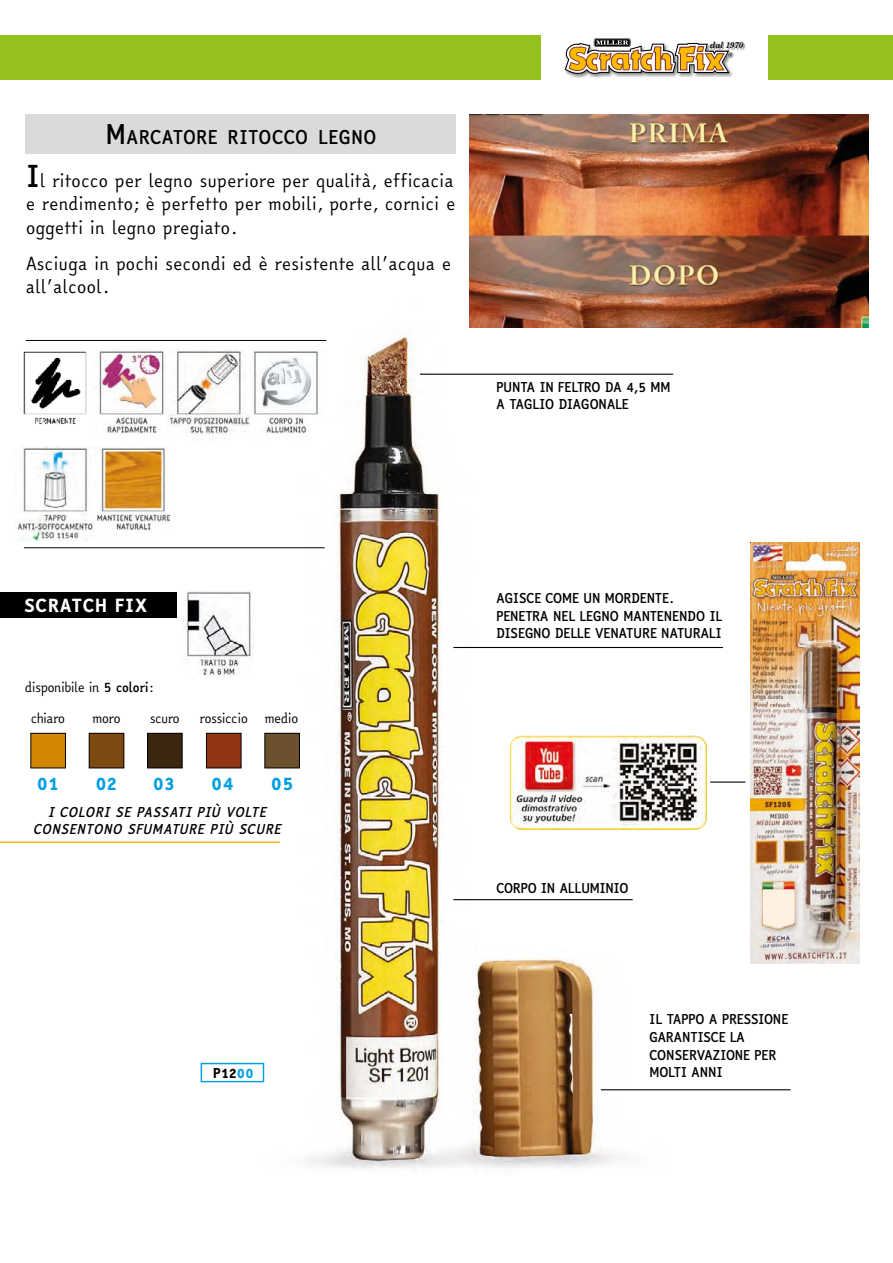
<style>
.page{position:relative;width:893px;height:1263px;background:#fff}
.page>*{position:absolute;margin:0;border:0;box-sizing:border-box;transform-origin:0 0}
.t1{font:700 18.45px "Easy Reading";letter-spacing:-.015em;color:#000}
.t2{font:17.55px/23.4px "Easy Reading";letter-spacing:-.01em;color:#000;text-align:justify}
.t3{font:17.55px "Easy Reading XB";letter-spacing:-.025em;color:#009fe3}
.t4{font:17.55px "Easy Reading XB";color:#fff}
.t5{font:700 13.2px/17.5px "Easy Reading";letter-spacing:-.05em;color:#000}
.t6{font:italic 700 13.2px/17.5px "Easy Reading";letter-spacing:.005em;color:#000;text-align:center}
.t7{font:13.2px "Easy Reading";letter-spacing:-.05em;color:#000}
.t8{font:13.2px "Easy Reading XB";letter-spacing:-.025em;color:#000}
.t9{font:italic 700 8.55px "Century Schoolbook";letter-spacing:-.05em;color:#000}
.s1{font-size:26.4px}
.s2{font-weight:700;font-size:29.25px}
.s3{font-weight:700}
.s4{color:#009fe3}
</style>
<div class="page">
<img style="left:564px;top:54px;width:170px;height:24px">
<img style="left:735px;top:43px;width:10px;height:8px">
<img style="left:733px;top:42px;width:2px;height:9px">
<svg style="left:565px;top:38px;width:168px;height:36px"></svg>
<div style="left:768px;top:35px;width:125px;height:45px;background:#95c11f"></div>
<div style="left:0;top:35px;width:541px;height:45px;background:#95c11f"></div>
<img style="left:263px;top:275px;width:450px;height:894px">
<hr style="left:24px;top:547px;width:301px;height:1px;background:#000">
<hr style="left:26px;top:340px;width:300px;height:1px;background:#000">
<div style="left:0;top:593px;width:176px;height:25px;background:#000"></div>
<img style="left:99px;top:350px;width:151px;height:85px">
<img style="left:95px;top:446px;width:76px;height:85px">
<img style="left:253px;top:350px;width:74px;height:94px">
<img style="left:23px;top:351px;width:74px;height:74px">
<img style="left:17px;top:447px;width:80px;height:94px">
<div style="left:201px;top:1063px;width:63px;height:19px;border:1px solid #009fe3"></div>
<hr style="left:0;top:841px;width:280px;height:2px;background:#fbba00">
<img style="left:185px;top:591px;width:66px;height:84px">
<div style="left:31px;top:733px;width:34px;height:35px;background:#d08600"></div>
<div style="left:31px;top:733px;width:35px;height:35px;border:1px solid #000"></div>
<div style="left:89px;top:733px;width:35px;height:35px;background:#7d4a12"></div>
<div style="left:89px;top:733px;width:35px;height:35px;border:1px solid #000"></div>
<div style="left:148px;top:733px;width:34px;height:35px;background:#3b2710"></div>
<div style="left:147px;top:733px;width:35px;height:35px;border:1px solid #000"></div>
<div style="left:206px;top:733px;width:35px;height:35px;background:#903515"></div>
<div style="left:206px;top:733px;width:35px;height:35px;border:1px solid #000"></div>
<div style="left:265px;top:733px;width:34px;height:35px;background:#6b512d"></div>
<div style="left:265px;top:733px;width:35px;height:35px;border:1px solid #000"></div>
<img style="left:510px;top:735px;width:197px;height:95px">
<hr style="left:453px;top:899px;width:180px;height:1px;background:#000">
<hr style="left:601px;top:1089px;width:190px;height:1px;background:#000">
<hr style="left:710px;top:781px;width:35px;height:2px;background:#000">
<hr style="left:453px;top:647px;width:270px;height:1px;background:#000">
<hr style="left:420px;top:374px;width:253px;height:1px;background:#000">
<img style="left:470px;top:114px;width:398px;height:213px">
<img style="left:750px;top:542px;width:110px;height:421px">
<div style="left:26px;top:114px;width:430px;height:40px;background:#dadada"></div>
<svg style="left:762px;top:888px;width:33px;height:40px"></svg>
<h1 class="t1" style="left:105px;top:124px;width:273px"><span class="s1">M</span>ARCATORE RITOCCO LEGNO</h1>
<h2 class="t2" style="left:26px;top:169px;width:431px"><span class="s2">I</span>l ritocco per legno superiore per qualità, efficacia e rendimento; è perfetto per mobili, porte, cornici e oggetti in legno pregiato.</h2>
<h2 class="t2" style="left:26px;top:252px;width:427px">Asciuga in pochi secondi ed è resistente all’acqua e all’alcool.</h2>
<p class="t9" style="left:710px;top:40px;width:35px">dal 1970</p>
<p class="t5" style="left:496px;top:378px;width:176px">PUNTA IN FELTRO DA 4,5 MM<br>A TAGLIO DIAGONALE</p>
<h2 class="t4" style="left:24px;top:592px;width:125px">SCRATCH FIX</h2>
<p class="t7" style="left:25px;top:678px;width:131px">disponibile in <span class="s3">5 colori</span>:</p>
<p class="t7" style="left:31px;top:709px;width:36px">chiaro</p>
<p class="t7" style="left:92px;top:709px;width:30px">moro</p>
<p class="t7" style="left:150px;top:709px;width:32px">scuro</p>
<p class="t7" style="left:199px;top:709px;width:50px">rossiccio</p>
<p class="t7" style="left:265px;top:709px;width:35px">medio</p>
<h2 class="t3" style="left:36px;top:770px;width:24px">01</h2>
<h2 class="t3" style="left:95px;top:770px;width:24px">02</h2>
<h2 class="t3" style="left:153px;top:770px;width:24px">03</h2>
<h2 class="t3" style="left:211px;top:770px;width:25px">04</h2>
<h2 class="t3" style="left:271px;top:770px;width:25px">05</h2>
<p class="t6" style="left:33px;top:803px;width:249px">I COLORI SE PASSATI PIÙ VOLTE<br>CONSENTONO SFUMATURE PIÙ SCURE</p>
<p class="t8" style="left:213px;top:1063px;width:43px">P12<span class="s4">00</span></p>
<p class="t5" style="left:496px;top:590px;width:228px">AGISCE COME UN MORDENTE.<br>PENETRA NEL LEGNO MANTENENDO IL<br>DISEGNO DELLE VENATURE NATURALI</p>
<p class="t5" style="left:496px;top:879px;width:134px">CORPO IN ALLUMINIO</p>
<p class="t5" style="left:649px;top:1011px;width:141px">IL TAPPO A PRESSIONE<br>GARANTISCE LA<br>CONSERVAZIONE PER<br>MOLTI ANNI</p>
</div>
